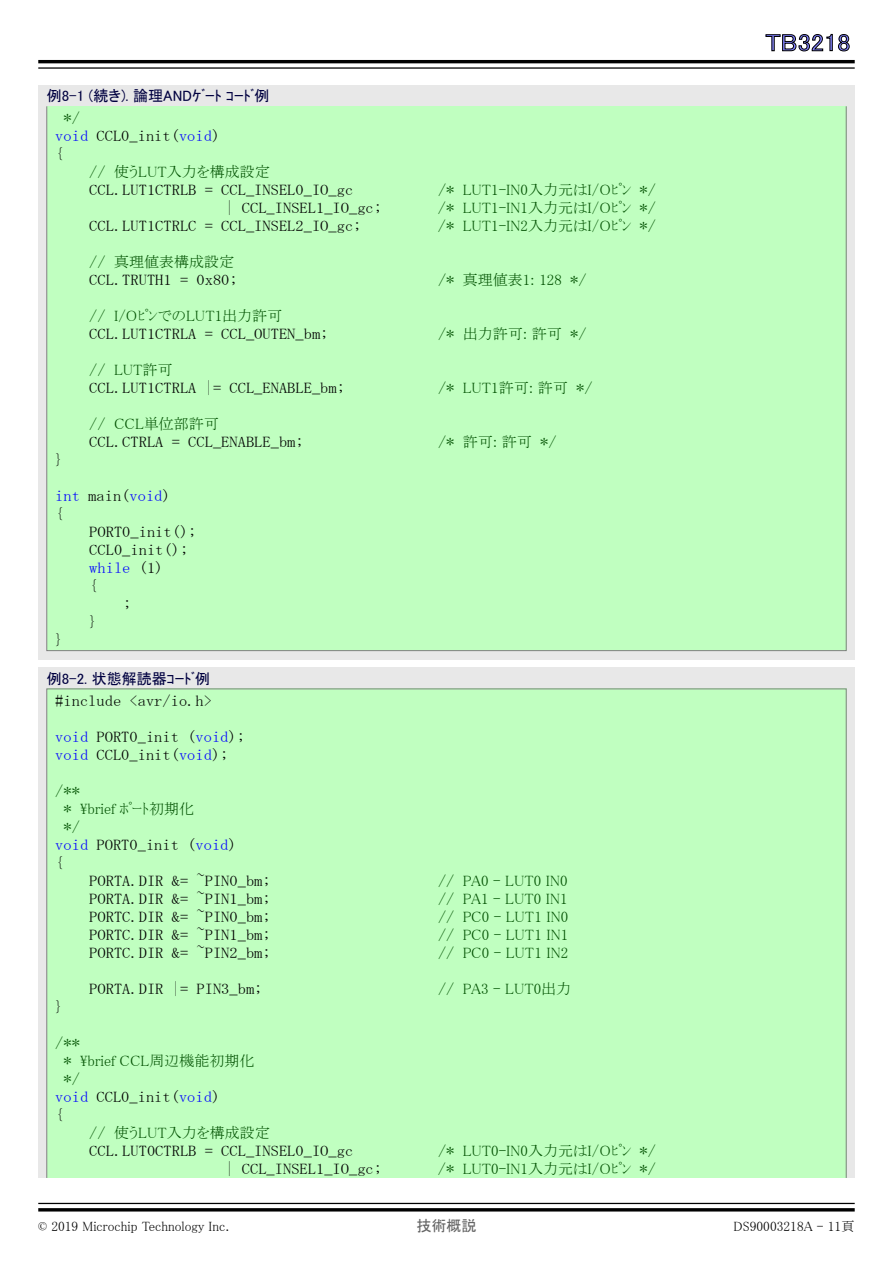
<style>
.page{position:relative;width:893px;height:1263px;background:#fff}
.page>*{position:absolute;margin:0;border:0;box-sizing:border-box;transform-origin:0 0}
.t1{font:24px "MS P Gothic";color:#8080ff;scale:1.1 1}
.t2{font:15px/18px "MS Mincho";color:#000;scale:1.1 1}
.t3{font:15px "MS P Mincho";color:#005000}
.t4{font:15px "MS P Gothic";color:#000040}
.t5{font:15px/18px "MS Mincho";color:#00f;scale:1.1 1}
.t6{font:15px "MS Mincho";color:#005000;scale:1.1 1}
.t7{font:15px "MS P Gothic";color:#646464}
.t8{font:13.5px "MS P Mincho";color:#000}
.s1{color:#005000}
.s2{color:#00f}
.s3{font-family:"MS Mincho"}
.s4{color:#000}
</style>
<div class="page">
<svg style="left:766px;top:34px;width:84px;height:17px"></svg>
<hr style="left:38px;top:60px;width:817px;height:3px;background:#000">
<hr style="left:38px;top:67px;width:817px;height:2px;background:#000">
<hr style="left:38px;top:1203px;width:817px;height:1px;background:#000">
<hr style="left:38px;top:1208px;width:817px;height:3px;background:#000">
<div style="left:38px;top:85px;width:817px;height:574px;background:#e8e8e8"></div>
<div style="left:47px;top:106px;width:799px;height:545px;background:#c0ffc0"></div>
<div style="left:38px;top:668px;width:817px;height:510px;background:#e8e8e8"></div>
<div style="left:47px;top:689px;width:799px;height:489px;background:#c0ffc0"></div>
<p class="t4" style="left:47px;top:88px;width:224px">例8-1 (続き). 論理ANDｹﾞｰﾄ ｺｰﾄﾞ例</p>
<p class="t2" style="left:55px;top:109px;width:151px;text-indent:8px"><span class="s1">*/<br></span><span class="s2">void</span> CCL0_init(<span class="s2">void</span>) {</p>
<p class="t3" style="left:89px;top:164px;width:182px"><span class="s3">//</span> 使うLUT入力を構成設定</p>
<p class="t2" style="left:89px;top:181px;width:242px">CCL.LUT1CTRLB = CCL_INSEL0_IO_gc</p>
<p class="t3" style="left:438px;top:182px;width:220px"><span class="s3">/*</span> LUT1-IN0入力元はI/Oﾋﾟﾝ <span class="s3">*/</span></p>
<p class="t2" style="left:225px;top:199px;width:144px">| CCL_INSEL1_IO_gc;</p>
<p class="t3" style="left:438px;top:200px;width:220px"><span class="s3">/*</span> LUT1-IN1入力元はI/Oﾋﾟﾝ <span class="s3">*/</span></p>
<p class="t2" style="left:89px;top:217px;width:249px">CCL.LUT1CTRLC = CCL_INSEL2_IO_gc;</p>
<p class="t3" style="left:438px;top:218px;width:220px"><span class="s3">/*</span> LUT1-IN2入力元はI/Oﾋﾟﾝ <span class="s3">*/</span></p>
<p class="t3" style="left:89px;top:254px;width:146px"><span class="s3">//</span> 真理値表構成設定</p>
<p class="t2" style="left:89px;top:271px;width:137px">CCL.TRUTH1 = 0x80;</p>
<p class="t3" style="left:438px;top:272px;width:150px"><span class="s3">/*</span> 真理値表1: 128 <span class="s3">*/</span></p>
<p class="t3" style="left:89px;top:308px;width:194px"><span class="s3">//</span> I/OﾋﾟﾝでのLUT1出力許可</p>
<p class="t2" style="left:89px;top:325px;width:219px">CCL.LUT1CTRLA = CCL_OUTEN_bm;</p>
<p class="t3" style="left:438px;top:326px;width:150px"><span class="s3">/*</span> 出力許可: 許可 <span class="s3">*/</span></p>
<p class="t3" style="left:89px;top:362px;width:85px"><span class="s3">//</span> LUT許可</p>
<p class="t2" style="left:89px;top:379px;width:234px">CCL.LUT1CTRLA |= CCL_ENABLE_bm;</p>
<p class="t3" style="left:438px;top:380px;width:156px"><span class="s3">/*</span> LUT1許可: 許可 <span class="s3">*/</span></p>
<p class="t3" style="left:89px;top:416px;width:131px"><span class="s3">//</span> CCL単位部許可</p>
<p class="t2" style="left:89px;top:433px;width:197px">CCL.CTRLA = CCL_ENABLE_bm;</p>
<p class="t3" style="left:438px;top:434px;width:120px"><span class="s3">/*</span> 許可: 許可 <span class="s3">*/</span></p>
<p class="t2" style="left:55px;top:451px;width:9px">}</p>
<p class="t5" style="left:55px;top:487px;width:106px">int <span class="s4">main(</span>void<span class="s4">) {</span></p>
<p class="t2" style="left:89px;top:523px;width:99px">PORT0_init();</p>
<p class="t2" style="left:89px;top:541px;width:92px">CCL0_init();</p>
<p class="t5" style="left:89px;top:559px;width:69px">while <span class="s4">(1)</span></p>
<p class="t2" style="left:89px;top:577px;width:9px">{</p>
<p class="t2" style="left:123px;top:595px;width:9px">;</p>
<p class="t2" style="left:89px;top:613px;width:9px">}</p>
<p class="t2" style="left:55px;top:631px;width:9px">}</p>
<p class="t4" style="left:47px;top:671px;width:165px">例8-2. 状態解読器ｺｰﾄﾞ例</p>
<p class="t2" style="left:55px;top:691px;width:144px">#include &lt;avr/io.h&gt;</p>
<p class="t2" style="left:55px;top:727px;width:174px"><span class="s2">void</span> PORT0_init (<span class="s2">void</span>); <span class="s2">void</span> CCL0_init(<span class="s2">void</span>);</p>
<p class="t6" style="left:55px;top:783px;width:24px">/**</p>
<p class="t3" style="left:64px;top:801px;width:132px"><span class="s3">*</span> \brief ﾎﾟｰﾄ初期化</p>
<p class="t2" style="left:55px;top:817px;width:166px;text-indent:8px"><span class="s1">*/<br></span><span class="s2">void</span> PORT0_init (<span class="s2">void</span>) {</p>
<p class="t2" style="left:89px;top:871px;width:167px">PORTA.DIR &amp;= ~PIN0_bm;</p>
<p class="t3" style="left:438px;top:873px;width:131px"><span class="s3">//</span> PA0 - LUT0 IN0</p>
<p class="t2" style="left:89px;top:889px;width:167px">PORTA.DIR &amp;= ~PIN1_bm;</p>
<p class="t3" style="left:438px;top:891px;width:131px"><span class="s3">//</span> PA1 - LUT0 IN1</p>
<p class="t2" style="left:89px;top:907px;width:167px">PORTC.DIR &amp;= ~PIN0_bm;</p>
<p class="t3" style="left:438px;top:909px;width:132px"><span class="s3">//</span> PC0 - LUT1 IN0</p>
<p class="t2" style="left:89px;top:925px;width:167px">PORTC.DIR &amp;= ~PIN1_bm;</p>
<p class="t3" style="left:438px;top:927px;width:132px"><span class="s3">//</span> PC0 - LUT1 IN1</p>
<p class="t2" style="left:89px;top:943px;width:167px">PORTC.DIR &amp;= ~PIN2_bm;</p>
<p class="t3" style="left:438px;top:945px;width:132px"><span class="s3">//</span> PC0 - LUT1 IN2</p>
<p class="t2" style="left:89px;top:979px;width:159px">PORTA.DIR |= PIN3_bm;</p>
<p class="t3" style="left:438px;top:981px;width:135px"><span class="s3">//</span> PA3 - LUT0出力</p>
<p class="t2" style="left:55px;top:997px;width:9px">}</p>
<p class="t6" style="left:55px;top:1035px;width:24px">/**</p>
<p class="t3" style="left:64px;top:1053px;width:192px"><span class="s3">*</span> \brief CCL周辺機能初期化</p>
<p class="t2" style="left:55px;top:1069px;width:151px;text-indent:8px"><span class="s1">*/<br></span><span class="s2">void</span> CCL0_init(<span class="s2">void</span>) {</p>
<p class="t3" style="left:89px;top:1125px;width:182px"><span class="s3">//</span> 使うLUT入力を構成設定</p>
<p class="t2" style="left:89px;top:1141px;width:242px">CCL.LUT0CTRLB = CCL_INSEL0_IO_gc</p>
<p class="t3" style="left:438px;top:1143px;width:220px"><span class="s3">/*</span> LUT0-IN0入力元はI/Oﾋﾟﾝ <span class="s3">*/</span></p>
<p class="t2" style="left:225px;top:1159px;width:144px">| CCL_INSEL1_IO_gc;</p>
<p class="t3" style="left:438px;top:1161px;width:220px"><span class="s3">/*</span> LUT0-IN1入力元はI/Oﾋﾟﾝ <span class="s3">*/</span></p>
<h1 class="t1" style="left:765px;top:30px;width:79px">TB3218</h1>
<p class="t8" style="left:38px;top:1219px;width:193px">© 2019 Microchip Technology Inc.</p>
<p class="t7" style="left:416px;top:1218px;width:61px">技術概説</p>
<p class="t8" style="left:734px;top:1219px;width:123px">DS90003218A - 11頁</p>
</div>
